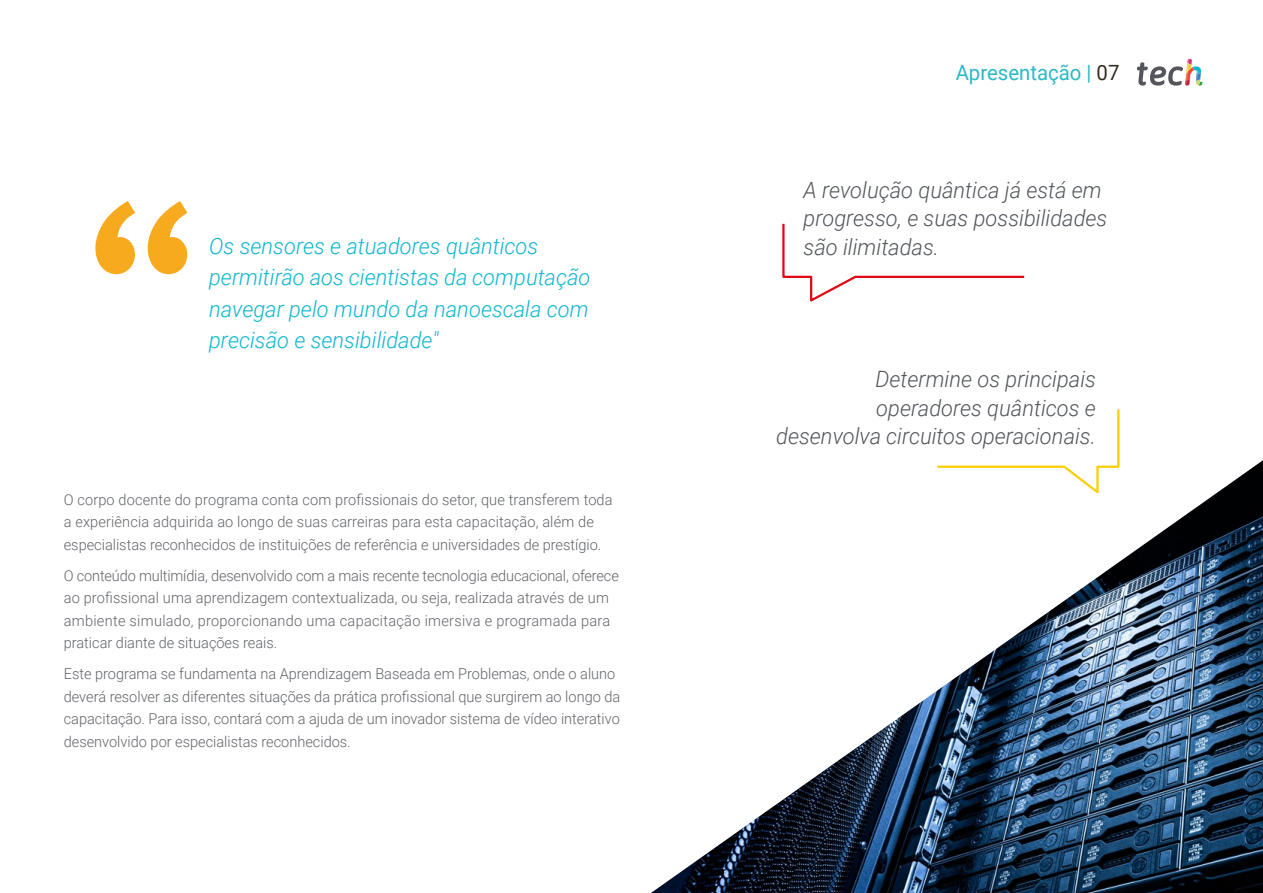
<style>
.page{position:relative;width:1263px;height:893px;background:#fff}
.page>*{position:absolute;margin:0;border:0;box-sizing:border-box;transform-origin:0 0}
.t1{font:italic 300 22.5px/28.5px "Roboto";color:#52555b;text-align:right}
.t2{font:italic 300 22.5px/31.5px "Roboto";color:#0fb6cf}
.t3{font:21px "Roboto";color:#2db8c5}
.t4{font:300 15px/22.5px "Roboto";color:#61646a}
.s1{color:#312e20}
</style>
<div class="page">
<svg style="left:95px;top:201px;width:93px;height:73px"></svg>
<svg style="left:1117px;top:409px;width:3px;height:51px"></svg>
<svg style="left:782px;top:223px;width:243px;height:79px"></svg>
<svg style="left:1137px;top:59px;width:65px;height:27px"></svg>
<img style="left:651px;top:460px;width:612px;height:433px">
<h1 class="t2" style="left:209px;top:229px;width:383px">Os sensores e atuadores quânticos permitirão aos cientistas da computação navegar pelo mundo da nanoescala com precisão e sensibilidade"</h1>
<p class="t4" style="left:64px;top:487px;width:550px">O corpo docente do programa conta com profissionais do setor, que transferem toda a experiência adquirida ao longo de suas carreiras para esta capacitação, além de especialistas reconhecidos de instituições de referência e universidades de prestígio.</p>
<p class="t4" style="left:64px;top:563px;width:557px">O conteúdo multimídia, desenvolvido com a mais recente tecnologia educacional, oferece ao profissional uma aprendizagem contextualizada, ou seja, realizada através de um ambiente simulado, proporcionando uma capacitação imersiva e programada para praticar diante de situações reais.</p>
<p class="t4" style="left:64px;top:662px;width:558px">Este programa se fundamenta na Aprendizagem Baseada em Problemas, onde o aluno deverá resolver as diferentes situações da prática profissional que surgirem ao longo da capacitação. Para isso, contará com a ajuda de um inovador sistema de vídeo interativo desenvolvido por especialistas reconhecidos.</p>
<h2 class="t3" style="left:956px;top:57px;width:165px">Apresentação | <span class="s1">07</span></h2>
<h1 class="t1" style="left:803px;top:175px;width:305px;text-align:left">A revolução quântica já está em progresso, e suas possibilidades são ilimitadas.</h1>
<h1 class="t1" style="left:776px;top:364px;width:321px">Determine os principais operadores quânticos e desenvolva circuitos operacionais.</h1>
</div>
